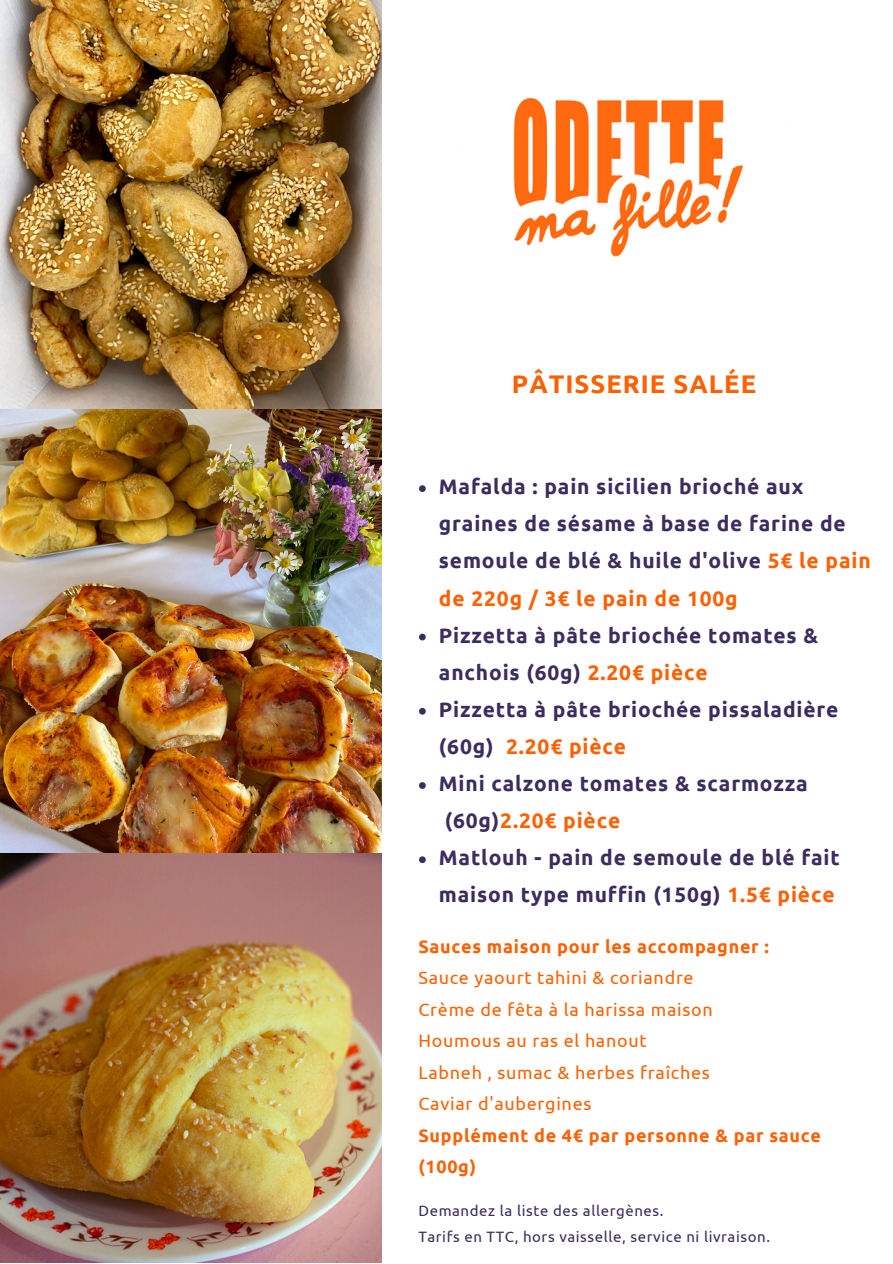
<style>
.page{position:relative;width:893px;height:1264px;background:#fff}
.page>*{position:absolute;margin:0;border:0;box-sizing:border-box;transform-origin:0 0}
.t1{font:700 25.5px "Ubuntu";letter-spacing:.04em;color:#ff6001}
.t2{font:700 21px/37px "Ubuntu";letter-spacing:.04em;color:#3c2d5e}
.t3{font:18px "Ubuntu";letter-spacing:.04em;color:#ff6001}
.t4{font:700 18px/31.5px "Ubuntu";letter-spacing:.04em;color:#ff6001}
.t5{font:15px "Ubuntu";letter-spacing:.04em;color:#3c2d5e}
.s1{color:#ff6001}
</style>
<div class="page">
<svg style="left:419px;top:485px;width:7px;height:7px"></svg>
<svg style="left:419px;top:633px;width:7px;height:7px"></svg>
<svg style="left:419px;top:708px;width:7px;height:6px"></svg>
<svg style="left:419px;top:782px;width:7px;height:7px"></svg>
<svg style="left:419px;top:856px;width:7px;height:7px"></svg>
<img style="left:0;top:0;width:381px;height:1262px">
<img style="left:513px;top:97px;width:230px;height:160px">
<p class="t1" style="left:512px;top:369px;width:246px">PÂTISSERIE SALÉE</p>
<p class="t2" style="left:439px;top:468px;width:433px">Mafalda : pain sicilien brioché aux graines de sésame à base de farine de semoule de blé &amp; huile d'olive <span class="s1">5€ le pain de 220g / 3€ le pain de 100g</span></p>
<p class="t2" style="left:439px;top:616px;width:381px">Pizzetta à pâte briochée tomates &amp; anchois (60g) <span class="s1">2.20€ pièce</span></p>
<p class="t2" style="left:439px;top:690px;width:401px">Pizzetta à pâte briochée pissaladière (60g) <span class="s1">2.20€ pièce</span></p>
<p class="t2" style="left:439px;top:764px;width:370px">Mini calzone tomates &amp; scarmozza (60g)<span class="s1">2.20€ pièce</span></p>
<p class="t2" style="left:439px;top:839px;width:402px">Matlouh - pain de semoule de blé fait maison type muffin (150g) <span class="s1">1.5€ pièce</span></p>
<p class="t4" style="left:418px;top:930px;width:352px">Sauces maison pour les accompagner :</p>
<p class="t3" style="left:418px;top:967px;width:277px">Sauce yaourt tahini &amp; coriandre</p>
<p class="t3" style="left:418px;top:999px;width:296px">Crème de fêta à la harissa maison</p>
<p class="t3" style="left:418px;top:1030px;width:230px">Houmous au ras el hanout</p>
<p class="t3" style="left:418px;top:1062px;width:293px">Labneh , sumac &amp; herbes fraîches</p>
<p class="t3" style="left:418px;top:1093px;width:174px">Caviar d'aubergines</p>
<p class="t4" style="left:418px;top:1119px;width:404px">Supplément de 4€ par personne &amp; par sauce (100g)</p>
<p class="t5" style="left:418px;top:1202px;width:246px">Demandez la liste des allergènes.</p>
<p class="t5" style="left:418px;top:1228px;width:353px">Tarifs en TTC, hors vaisselle, service ni livraison.</p>
</div>
